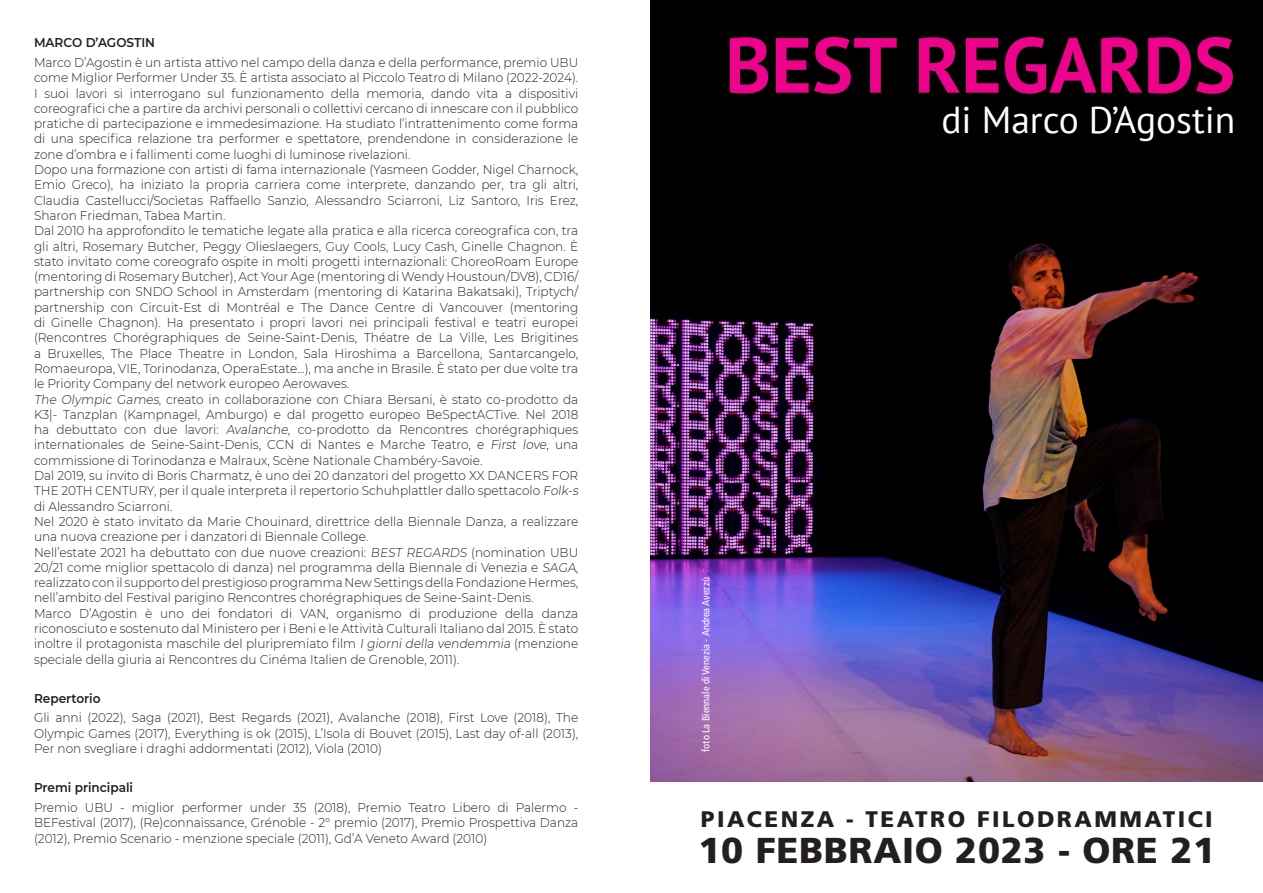
<style>
.page{position:relative;width:1263px;height:893px;background:#fff}
.page>*{position:absolute;margin:0;border:0;box-sizing:border-box;transform-origin:0 0}
.t1{font:700 78px "PT Sans";color:#ed028c}
.t2{font:37.5px "PT Sans";color:#fff}
.t3{font:900 36px "Frutiger LT Std";letter-spacing:.02em;color:#231f20}
.t4{font:900 22.5px "Frutiger LT Std";letter-spacing:.11em;color:#231f20}
.t5{font:300 12.75px/15.3px "Montserrat";color:#231f20;text-align:justify;scale:.95 1}
.t6{font:600 12.75px "Montserrat";color:#231f20;scale:.95 1}
.t7{font:condensed 10.5px "Frutiger LT Std";color:#fff}
</style>
<div class="page">
<div style="left:651px;top:0;width:612px;height:782px;background:#000"></div>
<img style="left:651px;top:243px;width:612px;height:539px">
<p class="t6" style="left:34px;top:34px;width:129px">MARCO D’AGOSTIN</p>
<p class="t5" style="left:34px;top:54px;width:574px">Marco D’Agostin è un artista attivo nel campo della danza e della performance, premio UBU come Miglior Performer Under 35. È artista associato al Piccolo Teatro di Milano (2022-2024).</p>
<p class="t5" style="left:34px;top:85px;width:574px">I suoi lavori si interrogano sul funzionamento della memoria, dando vita a dispositivi coreografici che a partire da archivi personali o collettivi cercano di innescare con il pubblico pratiche di partecipazione e immedesimazione. Ha studiato l’intrattenimento come forma di una specifica relazione tra performer e spettatore, prendendone in considerazione le zone d’ombra e i fallimenti come luoghi di luminose rivelazioni.</p>
<p class="t5" style="left:34px;top:161px;width:574px">Dopo una formazione con artisti di fama internazionale (Yasmeen Godder, Nigel Charnock, Emio Greco), ha iniziato la propria carriera come interprete, danzando per, tra gli altri, Claudia Castellucci/Socìetas Raffaello Sanzio, Alessandro Sciarroni, Liz Santoro, Iris Erez, Sharon Friedman, Tabea Martin.</p>
<p class="t5" style="left:34px;top:223px;width:574px">Dal 2010 ha approfondito le tematiche legate alla pratica e alla ricerca coreografica con, tra gli altri, Rosemary Butcher, Peggy Olieslaegers, Guy Cools, Lucy Cash, Ginelle Chagnon. È stato invitato come coreografo ospite in molti progetti internazionali: ChoreoRoam Europe (mentoring di Rosemary Butcher), Act Your Age (mentoring di Wendy Houstoun/DV8), CD16/ partnership con SNDO School in Amsterdam (mentoring di Katarina Bakatsaki), Triptych/ partnership con Circuit-Est di Montréal e The Dance Centre di Vancouver (mentoring di Ginelle Chagnon). Ha presentato i propri lavori nei principali festival e teatri europei (Rencontres Chorégraphiques de Seine-Saint-Denis, Théatre de La Ville, Les Brigitines a Bruxelles, The Place Theatre in London, Sala Hiroshima a Barcellona, Santarcangelo, Romaeuropa, VIE, Torinodanza, OperaEstate...), ma anche in Brasile. È stato per due volte tra le Priority Company del network europeo Aerowaves.</p>
<p class="t5" style="left:34px;top:391px;width:574px">The Olympic Games, creato in collaborazione con Chiara Bersani, è stato co-prodotto da K3|- Tanzplan (Kampnagel, Amburgo) e dal progetto europeo BeSpectACTive. Nel 2018 ha debuttato con due lavori: Avalanche, co-prodotto da Rencontres chorégraphiques internationales de Seine-Saint-Denis, CCN di Nantes e Marche Teatro, e First love, una commissione di Torinodanza e Malraux, Scène Nationale Chambéry-Savoie.</p>
<p class="t5" style="left:34px;top:467px;width:577px;text-align:left">Dal 2019, su invito di Boris Charmatz, è uno dei 20 danzatori del progetto XX DANCERS FOR<br>THE 20TH CENTURY, per il quale interpreta il repertorio Schuhplattler dallo spettacolo Folk-s di Alessandro Sciarroni.</p>
<p class="t5" style="left:34px;top:513px;width:574px">Nel 2020 è stato invitato da Marie Chouinard, direttrice della Biennale Danza, a realizzare una nuova creazione per i danzatori di Biennale College.</p>
<p class="t5" style="left:34px;top:544px;width:574px">Nell’estate 2021 ha debuttato con due nuove creazioni: BEST REGARDS (nomination UBU 20/21 come miglior spettacolo di danza) nel programma della Biennale di Venezia e SAGA, realizzato con il supporto del prestigioso programma New Settings della Fondazione Hermes, nell’ambito del Festival parigino Rencontres chorégraphiques de Seine-Saint-Denis.</p>
<p class="t5" style="left:34px;top:605px;width:574px">Marco D’Agostin è uno dei fondatori di VAN, organismo di produzione della danza riconosciuto e sostenuto dal Ministero per i Beni e le Attività Culturali Italiano dal 2015. È stato inoltre il protagonista maschile del pluripremiato film I giorni della vendemmia (menzione speciale della giuria ai Rencontres du Cinéma Italien de Grenoble, 2011).</p>
<p class="t6" style="left:34px;top:689px;width:72px">Repertorio</p>
<p class="t5" style="left:34px;top:710px;width:574px">Gli anni (2022), Saga (2021), Best Regards (2021), Avalanche (2018), First Love (2018), The Olympic Games (2017), Everything is ok (2015), L’Isola di Bouvet (2015), Last day of-all (2013), Per non svegliare i draghi addormentati (2012), Viola (2010)</p>
<p class="t6" style="left:34px;top:779px;width:106px">Premi principali</p>
<p class="t5" style="left:34px;top:799px;width:574px">Premio UBU - miglior performer under 35 (2018), Premio Teatro Libero di Palermo - BEFestival (2017), (Re)connaissance, Grénoble - 2° premio (2017), Premio Prospettiva Danza (2012), Premio Scenario - menzione speciale (2011), Gd’A Veneto Award (2010)</p>
<p class="t1" style="left:725px;top:13px;width:512px">BEST REGARDS</p>
<p class="t2" style="left:941px;top:96px;width:295px">di Marco D’Agostin</p>
<p class="t7" style="left:700px;top:751px;width:176px;rotate:-90deg">foto La Biennale di Venezia - Andrea Avezzù</p>
<p class="t4" style="left:701px;top:805px;width:513px">PIACENZA - TEATRO FILODRAMMATICI</p>
<p class="t3" style="left:698px;top:829px;width:518px">10 FEBBRAIO 2023 - ORE 21</p>
</div>
